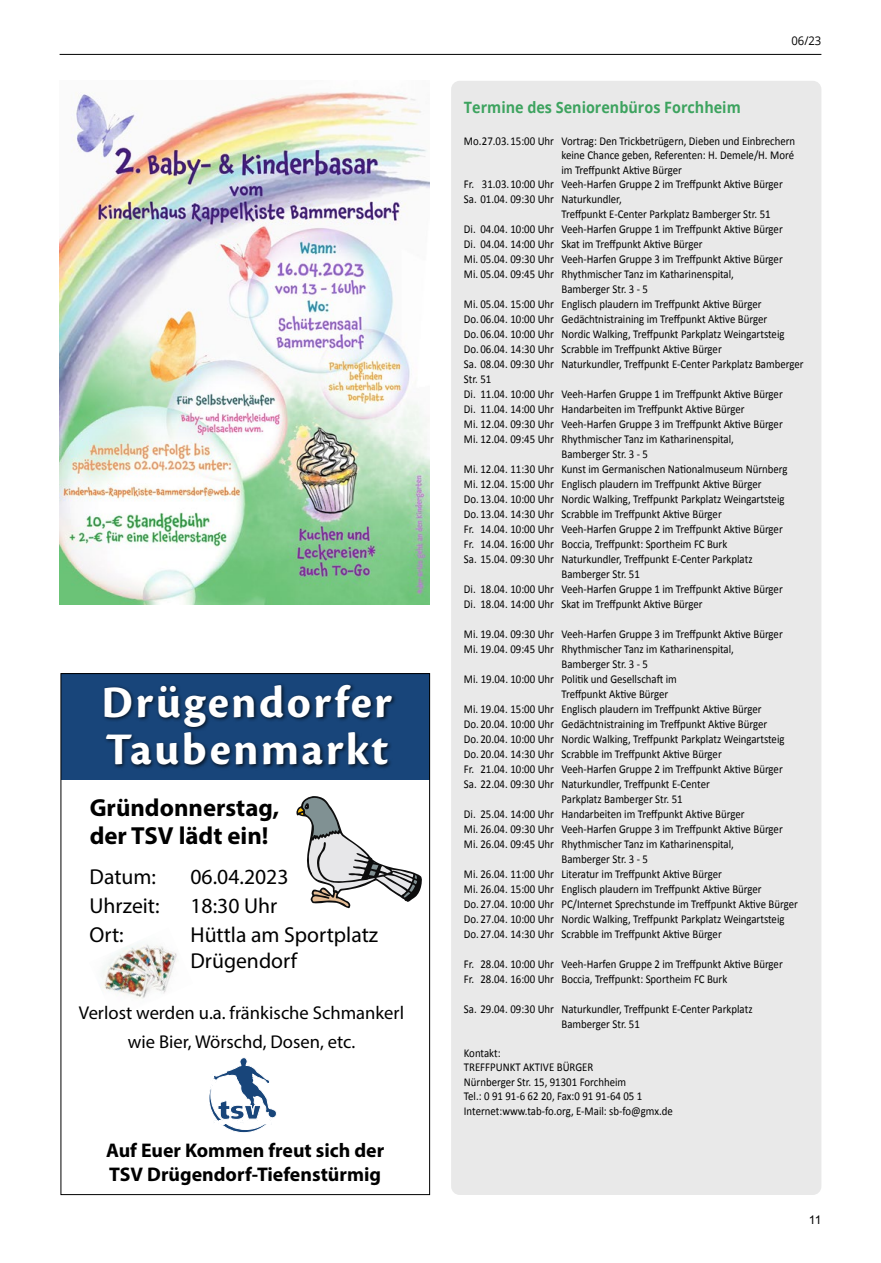
<style>
.page{position:relative;width:881px;height:1263px;background:#fff}
.page>*{position:absolute;margin:0;border:0;box-sizing:border-box;transform-origin:0 0}
.t1{font:700 47.1px/47.1px "Cronos Pro";letter-spacing:.05em;color:#fff}
.t2{font:700 24.75px/27.9px "Myriad Pro";color:#000}
.t3{font:21.6px/29.1px "Myriad Pro";color:#000}
.t4{font:700 19.8px/24.8px "Myriad Pro";color:#000}
.t5{font:18.6px/29.1px "Myriad Pro";color:#000;text-align:center}
.t6{font:700 15.6px "Open Sans";color:#3da35f;scale:.92 1}
.t7{font:12px/14.4px "Calibri";color:#000;scale:.9 1}
.t8{font:12px "Open Sans";color:#000;scale:.94 1}
.t9{font:12px "Arial";color:#000}
</style>
<div class="page">
<hr style="left:60px;top:54px;width:761px;height:1px;background:#000">
<div style="left:451px;top:81px;width:370px;height:1114px;background:#e9e9e9;border-radius:9px"></div>
<img style="left:102px;top:944px;width:75px;height:55px">
<svg style="left:296px;top:796px;width:126px;height:112px"></svg>
<svg style="left:209px;top:1057px;width:68px;height:76px"></svg>
<img style="left:63px;top:675px;width:365px;height:105px">
<img style="left:60px;top:92px;width:370px;height:512px">
<h1 class="t1" style="left:102px;top:679px;width:292px">Drügendorfer<br>Taubenmarkt</h1>
<h2 class="t2" style="left:90px;top:792px;width:191px">Gründonnerstag, der TSV lädt ein!</h2>
<h3 class="t3" style="left:90px;top:862px;width:71px">Datum:<br>Uhrzeit:<br>Ort:</h3>
<h3 class="t3" style="left:190px;top:862px;width:189px">06.04.2023<br>18:30 Uhr<br>Hüttla am Sportplatz</h3>
<h3 class="t3" style="left:190px;top:945px;width:108px">Drügendorf</h3>
<h3 class="t5" style="left:79px;top:998px;width:326px">Verlost werden u.a. fränkische Schmankerl wie Bier, Wörschd, Dosen, etc.</h3>
<h3 class="t4" style="left:106px;top:1137px;width:279px">Auf Euer Kommen freut sich der<br>TSV Drügendorf-Tiefenstürmig</h3>
<p class="t8" style="left:791px;top:32px;width:33px">06/23</p>
<h3 class="t6" style="left:463px;top:96px;width:302px">Termine des Seniorenbüros Forchheim</h3>
<p class="t7" style="left:463px;top:134px;width:369px">Mo.27.03.15:00 Uhr Vortrag: Den Trickbetrügern, Dieben und Einbrechern</p>
<p class="t7" style="left:561px;top:148px;width:260px">keine Chance geben, Referenten: H. Demele/H. Moré</p>
<p class="t7" style="left:561px;top:163px;width:135px">im Treffpunkt Aktive Bürger</p>
<p class="t7" style="left:463px;top:177px;width:355px">Fr. 31.03.10:00 Uhr Veeh-Harfen Gruppe 2 im Treffpunkt Aktive Bürger</p>
<p class="t7" style="left:463px;top:192px;width:177px">Sa. 01.04. 09:30 Uhr Naturkundler,</p>
<p class="t7" style="left:561px;top:207px;width:234px">Treffpunkt E-Center Parkplatz Bamberger Str. 51</p>
<p class="t7" style="left:463px;top:222px;width:355px">Di. 04.04. 10:00 Uhr Veeh-Harfen Gruppe 1 im Treffpunkt Aktive Bürger</p>
<p class="t7" style="left:463px;top:237px;width:267px">Di. 04.04. 14:00 Uhr Skat im Treffpunkt Aktive Bürger</p>
<p class="t7" style="left:463px;top:252px;width:355px">Mi. 05.04. 09:30 Uhr Veeh-Harfen Gruppe 3 im Treffpunkt Aktive Bürger</p>
<p class="t7" style="left:463px;top:267px;width:301px">Mi. 05.04. 09:45 Uhr Rhythmischer Tanz im Katharinenspital,</p>
<p class="t7" style="left:561px;top:282px;width:98px">Bamberger Str. 3 - 5</p>
<p class="t7" style="left:463px;top:297px;width:332px">Mi. 05.04. 15:00 Uhr Englisch plaudern im Treffpunkt Aktive Bürger</p>
<p class="t7" style="left:463px;top:312px;width:338px">Do. 06.04. 10:00 Uhr Gedächtnistraining im Treffpunkt Aktive Bürger</p>
<p class="t7" style="left:463px;top:327px;width:357px">Do. 06.04. 10:00 Uhr Nordic Walking, Treffpunkt Parkplatz Weingartsteig</p>
<p class="t7" style="left:463px;top:342px;width:288px">Do. 06.04. 14:30 Uhr Scrabble im Treffpunkt Aktive Bürger</p>
<p class="t7" style="left:463px;top:357px;width:379px">Sa. 08.04. 09:30 Uhr Naturkundler, Treffpunkt E-Center Parkplatz Bamberger</p>
<p class="t7" style="left:463px;top:372px;width:32px">Str. 51</p>
<p class="t7" style="left:463px;top:387px;width:355px">Di. 11.04. 10:00 Uhr Veeh-Harfen Gruppe 1 im Treffpunkt Aktive Bürger</p>
<p class="t7" style="left:463px;top:402px;width:313px">Di. 11.04. 14:00 Uhr Handarbeiten im Treffpunkt Aktive Bürger</p>
<p class="t7" style="left:463px;top:417px;width:355px">Mi. 12.04. 09:30 Uhr Veeh-Harfen Gruppe 3 im Treffpunkt Aktive Bürger</p>
<p class="t7" style="left:463px;top:432px;width:301px">Mi. 12.04. 09:45 Uhr Rhythmischer Tanz im Katharinenspital,</p>
<p class="t7" style="left:561px;top:447px;width:98px">Bamberger Str. 3 - 5</p>
<p class="t7" style="left:463px;top:462px;width:361px">Mi. 12.04. 11:30 Uhr Kunst im Germanischen Nationalmuseum Nürnberg</p>
<p class="t7" style="left:463px;top:477px;width:332px">Mi. 12.04. 15:00 Uhr Englisch plaudern im Treffpunkt Aktive Bürger</p>
<p class="t7" style="left:463px;top:492px;width:357px">Do. 13.04. 10:00 Uhr Nordic Walking, Treffpunkt Parkplatz Weingartsteig</p>
<p class="t7" style="left:463px;top:507px;width:288px">Do. 13.04. 14:30 Uhr Scrabble im Treffpunkt Aktive Bürger</p>
<p class="t7" style="left:463px;top:522px;width:355px">Fr. 14.04. 10:00 Uhr Veeh-Harfen Gruppe 2 im Treffpunkt Aktive Bürger</p>
<p class="t7" style="left:463px;top:537px;width:294px">Fr. 14.04. 16:00 Uhr Boccia, Treffpunkt: Sportheim FC Burk</p>
<p class="t7" style="left:463px;top:552px;width:322px">Sa. 15.04. 09:30 Uhr Naturkundler, Treffpunkt E-Center Parkplatz</p>
<p class="t7" style="left:561px;top:567px;width:88px">Bamberger Str. 51</p>
<p class="t7" style="left:463px;top:582px;width:355px">Di. 18.04. 10:00 Uhr Veeh-Harfen Gruppe 1 im Treffpunkt Aktive Bürger</p>
<p class="t7" style="left:463px;top:597px;width:267px">Di. 18.04. 14:00 Uhr Skat im Treffpunkt Aktive Bürger</p>
<p class="t7" style="left:463px;top:627px;width:355px">Mi. 19.04. 09:30 Uhr Veeh-Harfen Gruppe 3 im Treffpunkt Aktive Bürger</p>
<p class="t7" style="left:463px;top:642px;width:301px">Mi. 19.04. 09:45 Uhr Rhythmischer Tanz im Katharinenspital,</p>
<p class="t7" style="left:561px;top:657px;width:98px">Bamberger Str. 3 - 5</p>
<p class="t7" style="left:463px;top:672px;width:238px">Mi. 19.04. 10:00 Uhr Politik und Gesellschaft im</p>
<p class="t7" style="left:561px;top:687px;width:120px">Treffpunkt Aktive Bürger</p>
<p class="t7" style="left:463px;top:702px;width:332px">Mi. 19.04. 15:00 Uhr Englisch plaudern im Treffpunkt Aktive Bürger</p>
<p class="t7" style="left:463px;top:717px;width:338px">Do. 20.04. 10:00 Uhr Gedächtnistraining im Treffpunkt Aktive Bürger</p>
<p class="t7" style="left:463px;top:732px;width:357px">Do. 20.04. 10:00 Uhr Nordic Walking, Treffpunkt Parkplatz Weingartsteig</p>
<p class="t7" style="left:463px;top:747px;width:288px">Do. 20.04. 14:30 Uhr Scrabble im Treffpunkt Aktive Bürger</p>
<p class="t7" style="left:463px;top:762px;width:355px">Fr. 21.04. 10:00 Uhr Veeh-Harfen Gruppe 2 im Treffpunkt Aktive Bürger</p>
<p class="t7" style="left:463px;top:777px;width:275px">Sa. 22.04. 09:30 Uhr Naturkundler, Treffpunkt E-Center</p>
<p class="t7" style="left:561px;top:792px;width:136px">Parkplatz Bamberger Str. 51</p>
<p class="t7" style="left:463px;top:807px;width:313px">Di. 25.04. 14:00 Uhr Handarbeiten im Treffpunkt Aktive Bürger</p>
<p class="t7" style="left:463px;top:822px;width:355px">Mi. 26.04. 09:30 Uhr Veeh-Harfen Gruppe 3 im Treffpunkt Aktive Bürger</p>
<p class="t7" style="left:463px;top:837px;width:301px">Mi. 26.04. 09:45 Uhr Rhythmischer Tanz im Katharinenspital,</p>
<p class="t7" style="left:561px;top:852px;width:98px">Bamberger Str. 3 - 5</p>
<p class="t7" style="left:463px;top:867px;width:288px">Mi. 26.04. 11:00 Uhr Literatur im Treffpunkt Aktive Bürger</p>
<p class="t7" style="left:463px;top:882px;width:332px">Mi. 26.04. 15:00 Uhr Englisch plaudern im Treffpunkt Aktive Bürger</p>
<p class="t7" style="left:463px;top:897px;width:372px">Do. 27.04. 10:00 Uhr PC/Internet Sprechstunde im Treffpunkt Aktive Bürger</p>
<p class="t7" style="left:463px;top:912px;width:357px">Do. 27.04. 10:00 Uhr Nordic Walking, Treffpunkt Parkplatz Weingartsteig</p>
<p class="t7" style="left:463px;top:927px;width:288px">Do. 27.04. 14:30 Uhr Scrabble im Treffpunkt Aktive Bürger</p>
<p class="t7" style="left:463px;top:957px;width:355px;line-height:15px">Fr. 28.04. 10:00 Uhr Veeh-Harfen Gruppe 2 im Treffpunkt Aktive Bürger<br>Fr. 28.04. 16:00 Uhr Boccia, Treffpunkt: Sportheim FC Burk</p>
<p class="t7" style="left:561px;top:1002px;width:214px;line-height:15px;text-indent:-98px">Sa. 29.04. 09:30 Uhr Naturkundler, Treffpunkt E-Center Parkplatz<br>Bamberger Str. 51</p>
<p class="t7" style="left:463px;top:1046px;width:234px">Kontakt:<br>TREFFPUNKT AKTIVE BÜRGER<br>Nürnberger Str. 15, 91301 Forchheim<br>Tel.: 0 91 91-6 62 20, Fax:0 91 91-64 05 1<br>Internet:www.tab-fo.org, E-Mail: sb-fo@gmx.de</p>
<p class="t9" style="left:808px;top:1211px;width:14px">11</p>
</div>
